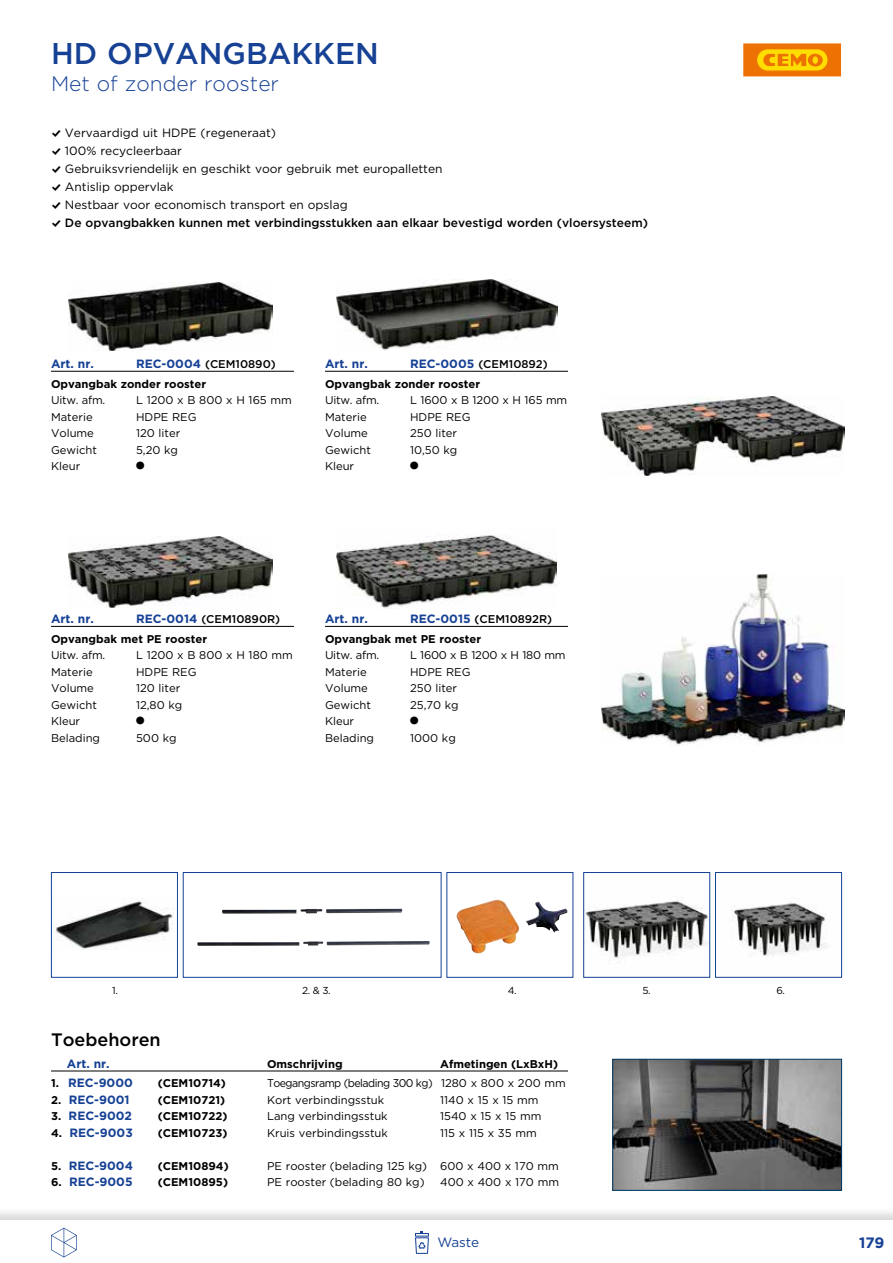
<style>
.page{position:relative;width:893px;height:1263px;background:#fff}
.page>*{position:absolute;margin:0;border:0;box-sizing:border-box;transform-origin:0 0}
.t1{font:500 30px "Gotham";color:#164194}
.t2{font:30px "Gotham";color:#000}
.t3{font:300 21px "Gotham";color:#164194}
.t4{font:500 18px "Gotham";color:#000}
.t5{font:700 15px "Gotham";color:#164194}
.t6{font:13.5px "Gotham";letter-spacing:-.01em;color:#164194}
.t7{font:12px/18px "Gotham";color:#000}
.t8{font:700 12px "Gotham";color:#164194}
.t9{font:11.25px "Gotham";color:#000}
.t10{font:700 11.25px/19.5px "Gotham";color:#000}
.t11{font:11.25px "Gotham";letter-spacing:-.05em;color:#000;scale:.95 1}
.t12{font:11.25px "Gotham";letter-spacing:-.02em;color:#000}
.t13{font:10.05px "Gotham";color:#000}
.s1{font-family:"Modern Pictograms"}
.s2{font-weight:500}
.s3{font-size:12px;color:#164194}
.s4{font-size:11.25px;color:#000}
</style>
<div class="page">
<div style="left:0;top:1206px;width:893px;height:57px;background:#000;opacity:.16"></div>
<div style="left:0;top:1220px;width:893px;height:43px;background:#fff"></div>
<svg style="left:51px;top:1228px;width:26px;height:29px"></svg>
<svg style="left:415px;top:1231px;width:14px;height:23px"></svg>
<hr style="left:51px;top:371px;width:243px;height:1px;background:#000">
<hr style="left:325px;top:371px;width:243px;height:1px;background:#000">
<img style="left:68px;top:282px;width:204px;height:69px">
<hr style="left:51px;top:626px;width:243px;height:1px;background:#000">
<hr style="left:325px;top:626px;width:243px;height:1px;background:#000">
<img style="left:68px;top:537px;width:204px;height:70px">
<img style="left:336px;top:280px;width:221px;height:70px">
<hr style="left:51px;top:1071px;width:517px;height:1px;background:#000">
<img style="left:614px;top:1061px;width:226px;height:128px">
<div style="left:612px;top:1059px;width:230px;height:132px;border:1px solid #003865"></div>
<img style="left:54px;top:901px;width:120px;height:49px">
<div style="left:51px;top:872px;width:127px;height:106px;border:1px solid #164194"></div>
<img style="left:456px;top:900px;width:111px;height:53px">
<div style="left:446px;top:872px;width:127px;height:106px;border:1px solid #164194"></div>
<img style="left:601px;top:575px;width:244px;height:170px">
<img style="left:601px;top:396px;width:244px;height:79px">
<img style="left:222px;top:908px;width:180px;height:6px">
<div style="left:183px;top:872px;width:258px;height:106px;border:1px solid #164194"></div>
<img style="left:197px;top:941px;width:233px;height:5px">
<img style="left:336px;top:535px;width:221px;height:73px">
<div style="left:744px;top:44px;width:96px;height:32px;background:#ee7203"></div>
<div style="left:743px;top:44px;width:98px;height:32px;border:1px solid #ee7203"></div>
<div style="left:756px;top:49px;width:72px;height:22px;background:#fd0;border-radius:11px"></div>
<div style="left:756px;top:48px;width:73px;height:24px;border:1px solid #ee7203;border-radius:11px"></div>
<svg style="left:763px;top:54px;width:60px;height:13px"></svg>
<img style="left:731px;top:902px;width:96px;height:54px">
<div style="left:715px;top:872px;width:127px;height:106px;border:1px solid #164194"></div>
<img style="left:585px;top:897px;width:123px;height:64px">
<div style="left:583px;top:872px;width:127px;height:106px;border:1px solid #164194"></div>
<h1 class="t1" style="left:51px;top:34px;width:329px">HD OPVANGBAKKEN</h1>
<h2 class="t3" style="left:51px;top:71px;width:229px">Met of zonder rooster</h2>
<p class="t7" style="left:51px;top:124px;width:598px"><span class="s1">%</span> Vervaardigd uit HDPE (regeneraat)<br><span class="s1">%</span> 100% recycleerbaar<br><span class="s1">%</span> Gebruiksvriendelijk en geschikt voor gebruik met europalletten<br><span class="s1">%</span> Antislip oppervlak<br><span class="s1">%</span> Nestbaar voor economisch transport en opslag<br><span class="s1">%</span> <span class="s2">De opvangbakken kunnen met verbindingsstukken aan elkaar bevestigd worden (vloersysteem)</span></p>
<p class="t10" style="left:51px;top:354px;width:226px;text-indent:85px"><span class="s3">REC-0004</span> <span class="s2">(CEM10890)<br></span>Opvangbak zonder rooster</p>
<p class="t9" style="left:51px;top:393px;width:56px">Uitw. afm.</p>
<p class="t9" style="left:136px;top:393px;width:157px">L 1200 x B 800 x H 165 mm</p>
<p class="t9" style="left:51px;top:409px;width:43px">Materie</p>
<p class="t9" style="left:136px;top:409px;width:62px">HDPE REG</p>
<p class="t9" style="left:51px;top:426px;width:44px">Volume</p>
<p class="t9" style="left:136px;top:426px;width:46px">120 liter</p>
<p class="t9" style="left:51px;top:442px;width:48px">Gewicht</p>
<p class="t9" style="left:136px;top:442px;width:44px">5,20 kg</p>
<p class="t9" style="left:51px;top:459px;width:31px">Kleur</p>
<h1 class="t2" style="left:133px;top:446px;width:16px">•</h1>
<p class="t8" style="left:51px;top:356px;width:44px">Art. nr.</p>
<p class="t10" style="left:325px;top:354px;width:224px;text-indent:85px"><span class="s3">REC-0005</span> <span class="s2">(CEM10892)<br></span>Opvangbak zonder rooster</p>
<p class="t9" style="left:325px;top:393px;width:56px">Uitw. afm.</p>
<p class="t9" style="left:410px;top:393px;width:159px">L 1600 x B 1200 x H 165 mm</p>
<p class="t9" style="left:325px;top:409px;width:43px">Materie</p>
<p class="t9" style="left:410px;top:409px;width:62px">HDPE REG</p>
<p class="t9" style="left:325px;top:426px;width:44px">Volume</p>
<p class="t9" style="left:410px;top:426px;width:49px">250 liter</p>
<p class="t9" style="left:325px;top:442px;width:48px">Gewicht</p>
<p class="t9" style="left:410px;top:442px;width:49px">10,50 kg</p>
<p class="t9" style="left:325px;top:459px;width:31px">Kleur</p>
<h1 class="t2" style="left:407px;top:446px;width:16px">•</h1>
<p class="t8" style="left:325px;top:356px;width:44px">Art. nr.</p>
<p class="t10" style="left:51px;top:609px;width:231px;text-indent:85px"><span class="s3">REC-0014</span> <span class="s2">(CEM10890R)<br></span>Opvangbak met PE rooster</p>
<p class="t9" style="left:51px;top:648px;width:56px">Uitw. afm.</p>
<p class="t9" style="left:136px;top:648px;width:158px">L 1200 x B 800 x H 180 mm</p>
<p class="t9" style="left:51px;top:664px;width:43px">Materie</p>
<p class="t9" style="left:136px;top:664px;width:62px">HDPE REG</p>
<p class="t9" style="left:51px;top:681px;width:44px">Volume</p>
<p class="t9" style="left:136px;top:681px;width:46px">120 liter</p>
<p class="t9" style="left:51px;top:697px;width:48px">Gewicht</p>
<p class="t9" style="left:136px;top:697px;width:48px">12,80 kg</p>
<p class="t9" style="left:51px;top:714px;width:31px">Kleur</p>
<h1 class="t2" style="left:133px;top:701px;width:16px">•</h1>
<p class="t9" style="left:51px;top:730px;width:51px">Belading</p>
<p class="t9" style="left:136px;top:730px;width:42px">500 kg</p>
<p class="t8" style="left:51px;top:611px;width:44px">Art. nr.</p>
<p class="t10" style="left:325px;top:609px;width:229px;text-indent:85px"><span class="s3">REC-0015</span> <span class="s2">(CEM10892R)<br></span>Opvangbak met PE rooster</p>
<p class="t9" style="left:325px;top:648px;width:56px">Uitw. afm.</p>
<p class="t12" style="left:410px;top:648px;width:157px">L 1600 x B 1200 x H 180 mm</p>
<p class="t9" style="left:325px;top:664px;width:43px">Materie</p>
<p class="t9" style="left:410px;top:664px;width:62px">HDPE REG</p>
<p class="t9" style="left:325px;top:681px;width:44px">Volume</p>
<p class="t9" style="left:410px;top:681px;width:49px">250 liter</p>
<p class="t9" style="left:325px;top:697px;width:48px">Gewicht</p>
<p class="t9" style="left:410px;top:697px;width:50px">25,70 kg</p>
<p class="t9" style="left:325px;top:714px;width:31px">Kleur</p>
<h1 class="t2" style="left:407px;top:701px;width:16px">•</h1>
<p class="t9" style="left:325px;top:730px;width:51px">Belading</p>
<p class="t9" style="left:410px;top:730px;width:47px">1000 kg</p>
<p class="t8" style="left:325px;top:611px;width:44px">Art. nr.</p>
<p class="t13" style="left:112px;top:984px;width:7px">1.</p>
<p class="t13" style="left:302px;top:984px;width:30px">2. &amp; 3.</p>
<p class="t13" style="left:508px;top:984px;width:10px">4.</p>
<p class="t13" style="left:642px;top:984px;width:10px">5.</p>
<p class="t13" style="left:776px;top:984px;width:10px">6.</p>
<h3 class="t4" style="left:51px;top:1027px;width:111px">Toebehoren</h3>
<p class="t8" style="left:67px;top:1055px;width:44px">Art. nr.</p>
<p class="t10" style="left:267px;top:1054px;width:77px">Omschrijving</p>
<p class="t10" style="left:440px;top:1054px;width:119px">Afmetingen (LxBxH)</p>
<p class="t8" style="left:51px;top:1075px;width:83px"><span class="s4">1.</span> REC-9000</p>
<p class="t10" style="left:158px;top:1073px;width:70px">(CEM10714)</p>
<p class="t11" style="left:267px;top:1076px;width:316px">Toegangsramp (belading 300 kg) 1280 x 800 x 200 mm</p>
<p class="t8" style="left:51px;top:1091px;width:80px"><span class="s4">2.</span> REC-9001</p>
<p class="t10" style="left:158px;top:1090px;width:69px">(CEM10721)</p>
<p class="t9" style="left:267px;top:1092px;width:119px">Kort verbindingsstuk</p>
<p class="t9" style="left:440px;top:1092px;width:100px">1140 x 15 x 15 mm</p>
<p class="t8" style="left:51px;top:1108px;width:83px"><span class="s4">3.</span> REC-9002</p>
<p class="t10" style="left:158px;top:1106px;width:71px">(CEM10722)</p>
<p class="t9" style="left:267px;top:1109px;width:122px">Lang verbindingsstuk</p>
<p class="t9" style="left:440px;top:1109px;width:103px">1540 x 15 x 15 mm</p>
<p class="t8" style="left:51px;top:1124px;width:83px"><span class="s4">4.</span> REC-9003</p>
<p class="t10" style="left:158px;top:1123px;width:71px">(CEM10723)</p>
<p class="t9" style="left:267px;top:1125px;width:122px">Kruis verbindingsstuk</p>
<p class="t9" style="left:440px;top:1125px;width:98px">115 x 115 x 35 mm</p>
<p class="t8" style="left:51px;top:1157px;width:83px"><span class="s4">5.</span> REC-9004</p>
<p class="t10" style="left:158px;top:1156px;width:72px">(CEM10894)</p>
<p class="t9" style="left:267px;top:1158px;width:293px">PE rooster (belading 125 kg) 600 x 400 x 170 mm</p>
<p class="t8" style="left:51px;top:1174px;width:83px"><span class="s4">6.</span> REC-9005</p>
<p class="t10" style="left:158px;top:1172px;width:72px">(CEM10895)</p>
<p class="t9" style="left:267px;top:1175px;width:159px">PE rooster (belading 80 kg)</p>
<p class="t9" style="left:440px;top:1175px;width:120px">400 x 400 x 170 mm</p>
<p class="t6" style="left:437px;top:1234px;width:43px">Waste</p>
<h3 class="t5" style="left:859px;top:1232px;width:27px">179</h3>
</div>
